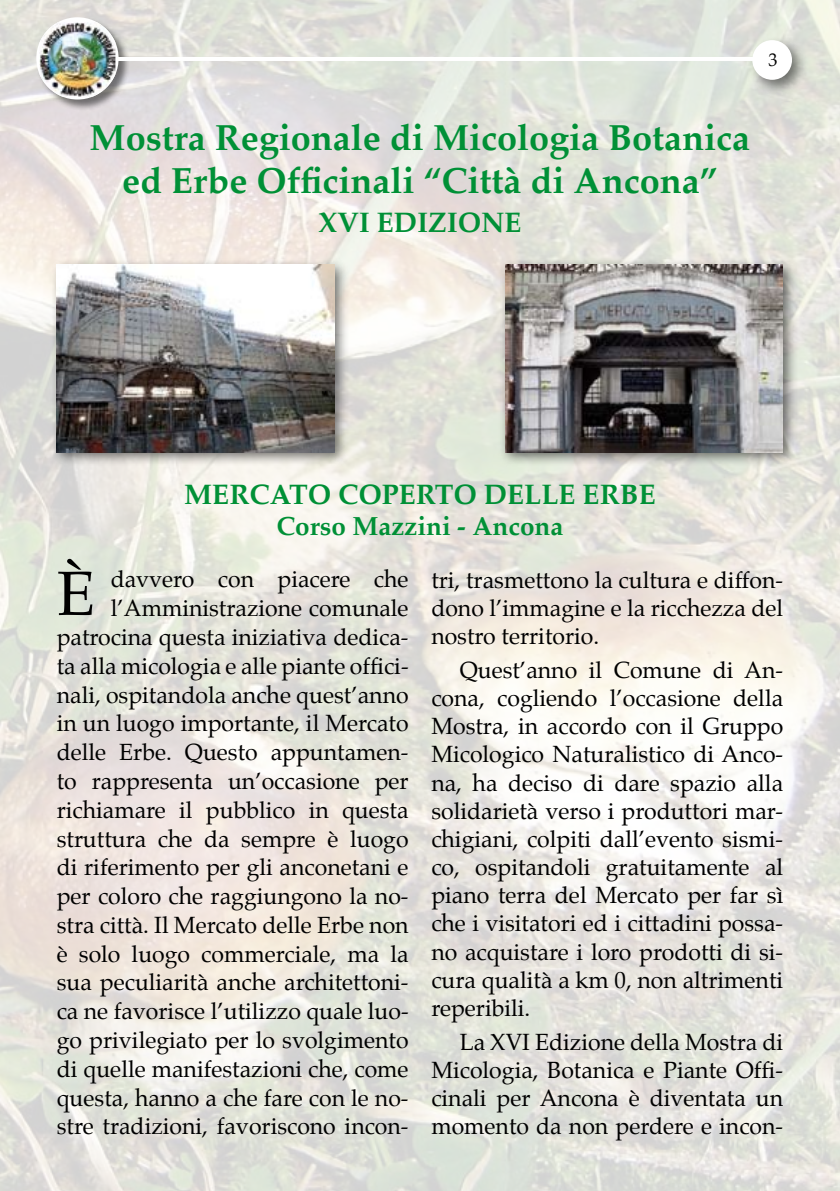
<style>
.page{position:relative;width:840px;height:1191px;background:#fff}
.page>*{position:absolute;margin:0;border:0;box-sizing:border-box;transform-origin:0 0}
.t1{font:62.6px "Palatino";color:#000}
.t2{font:700 36px/43.2px "Palatino";color:#009036;text-align:center}
.t3{font:700 28px "Palatino";color:#009036}
.t4{font:700 26px "Palatino";color:#009036}
.t5{font:23px/28.8px "Palatino";color:#000;text-align:justify}
.t6{font:18px "Palatino";color:#000}
</style>
<div class="page">
<img style="left:0;top:0;width:839px;height:1191px">
<div style="left:746px;top:35px;width:61px;height:61px;background:#000;opacity:.5"></div>
<div style="left:751px;top:40px;width:40px;height:40px;background:#fff;border-radius:50%"></div>
<div style="left:36px;top:17px;width:94px;height:94px;background:#000;opacity:.5"></div>
<svg style="left:36px;top:17px;width:82px;height:82px"></svg>
<img style="left:39px;top:22px;width:76px;height:75px">
<hr style="left:116px;top:57px;width:639px;height:4px;background:#fff">
<div style="left:50px;top:258px;width:299px;height:209px;background:#000;opacity:.55"></div>
<img style="left:57px;top:265px;width:277px;height:187px">
<div style="left:498px;top:258px;width:299px;height:209px;background:#000;opacity:.55"></div>
<img style="left:505px;top:265px;width:277px;height:187px">
<p class="t6" style="left:768px;top:48px;width:10px">3</p>
<h2 class="t2" style="left:90px;top:119px;width:661px">Mostra Regionale di Micologia Botanica ed Erbe Officinali “Città di Ancona”</h2>
<p class="t3" style="left:318px;top:205px;width:204px">xvi edizione</p>
<p class="t3" style="left:184px;top:477px;width:473px">mercato coperto delle erbe</p>
<p class="t4" style="left:276px;top:510px;width:288px">Corso Mazzini - Ancona</p>
<h1 class="t1" style="left:57px;top:553px;width:40px">È</h1>
<p class="t5" style="left:57px;top:567px;width:353px;text-align:right">davvero con piacere che l’Amministrazione comunale patrocina questa iniziativa dedica&shy;ta alla micologia e alle piante offici&shy;nali, ospitandola anche quest’anno in un luogo importante, il Mercato delle Erbe. Questo appuntamen&shy;to rappresenta un’occasione per richiamare il pubblico in questa struttura che da sempre è luogo di riferimento per gli anconetani e per coloro che raggiungono la no&shy;stra città. Il Mercato delle Erbe non è solo luogo commerciale, ma la sua peculiarità anche architettoni&shy;ca ne favorisce l’utilizzo quale luo&shy;go privilegiato per lo svolgimento di quelle manifestazioni che, come questa, hanno a che fare con le no&shy;stre tradizioni, favoriscono incon-</p>
<p class="t5" style="left:431px;top:567px;width:353px;line-height:28.2px">tri, trasmettono la cultura e diffon&shy;dono l’immagine e la ricchezza del nostro territorio.</p>
<p class="t5" style="left:431px;top:658px;width:353px;line-height:28.2px;text-indent:28px">Quest’anno il Comune di An&shy;cona, cogliendo l’occasione della Mostra, in accordo con il Gruppo Micologico Naturalistico di Anco&shy;na, ha deciso di dare spazio alla solidarietà verso i produttori mar&shy;chigiani, colpiti dall’evento sismi&shy;co, ospitandoli gratuitamente al piano terra del Mercato per far sì che i visitatori ed i cittadini possa&shy;no acquistare i loro prodotti di si&shy;cura qualità a km 0, non altrimenti reperibili.</p>
<p class="t5" style="left:431px;top:1029px;width:353px;line-height:28.2px;text-indent:28px">La XVI Edizione della Mostra di Micologia, Botanica e Piante Offi&shy;cinali per Ancona è diventata un momento da non perdere e incon-</p>
</div>
